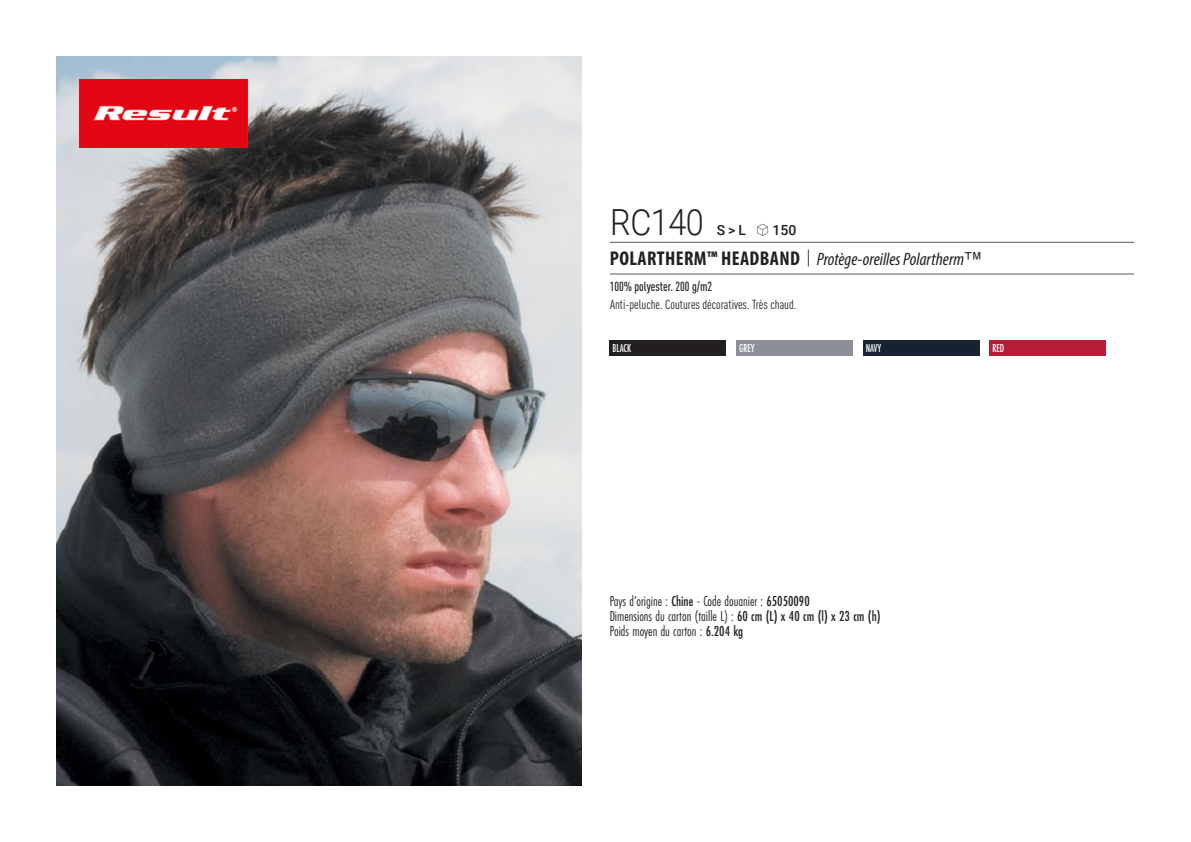
<style>
.page{position:relative;width:1191px;height:842px;background:#fff}
.page>*{position:absolute;margin:0;border:0;box-sizing:border-box;transform-origin:0 0}
.t1{font:300 36px "Roboto";letter-spacing:-.015em;color:#231f20;scale:.9 1}
.t2{font:italic 18px "Myriad Variable Concept";color:#231f20}
.t3{font:15px "Futura PT Cond";color:#231f20;scale:.95 1}
.t4{font:500 14px "Roboto";color:#231f20}
.t5{font:condensed 13px "DIN Pro";color:#231f20}
.grammage_2020{font:500 condensed 13px "DIN Pro";color:#231f20;scale:.95 1}
.Coloris_nuancier_bla{font:500 12px "Futura PT Cond";letter-spacing:-.01em;color:#fff;scale:.9 1}
.s1{font-family:"Linotype Shapeshifter";font-weight:400;font-size:16px}
.s2{font-family:"Myriad Pro";font-weight:700;font-style:normal;font-stretch:condensed;font-size:20px}
.s3{font-family:"Roboto Condensed";font-weight:300;font-style:normal;font-size:20px}
.s4{font-weight:500}
</style>
<div class="page">
<img style="left:57px;top:57px;width:524px;height:728px">
<img style="left:79px;top:79px;width:169px;height:68px">
<div style="left:609px;top:340px;width:117px;height:16px;background:#231f20"></div>
<div style="left:736px;top:340px;width:116px;height:16px;background:#8c8f97"></div>
<div style="left:863px;top:340px;width:116px;height:16px;background:#172231"></div>
<div style="left:989px;top:340px;width:116px;height:16px;background:#b61e37"></div>
<hr style="left:609px;top:242px;width:525px;height:1px;background:#57585a">
<hr style="left:609px;top:274px;width:525px;height:1px;background:#57585a">
<p class="t1" style="left:610px;top:197px;width:105px">RC140</p>
<p class="t4" style="left:717px;top:220px;width:81px">S &gt; L <span class="s1">S</span> 150</p>
<p class="t2" style="left:610px;top:249px;width:365px"><span class="s2">POLARTHERM™ HEADBAND</span> <span class="s3">|</span> Protège-oreilles Polartherm™</p>
<p class="grammage_2020" style="left:609px;top:277px;width:109px">100% polyester. 200 g/m2</p>
<p class="t5" style="left:610px;top:295px;width:188px">Anti-peluche. Coutures décoratives. Très chaud.</p>
<p class="Coloris_nuancier_bla" style="left:612px;top:341px;width:22px">BLACK</p>
<p class="Coloris_nuancier_bla" style="left:739px;top:341px;width:19px">GREY</p>
<p class="Coloris_nuancier_bla" style="left:866px;top:341px;width:18px">NAVY</p>
<p class="Coloris_nuancier_bla" style="left:992px;top:341px;width:15px">RED</p>
<p class="t3" style="left:609px;top:592px;width:212px">Pays d’origine : <span class="s4">Chine</span> - Code douanier : <span class="s4">65050090</span></p>
<p class="t3" style="left:609px;top:607px;width:287px">Dimensions du carton (taille L) : <span class="s4">60 cm (L) x 40 cm (l) x 23 cm (h)</span></p>
<p class="t3" style="left:609px;top:622px;width:142px">Poids moyen du carton : <span class="s4">6.204 kg</span></p>
</div>
